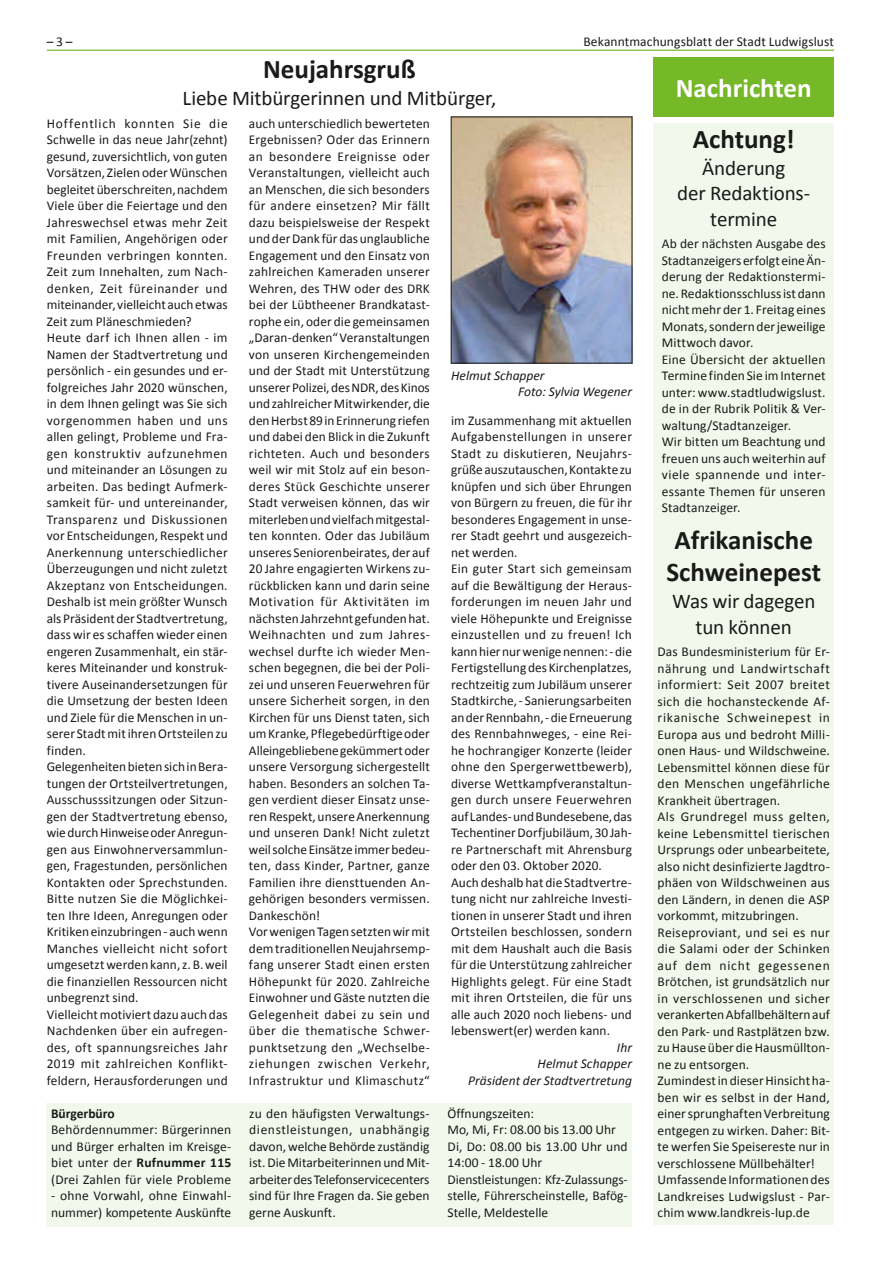
<style>
.page{position:relative;width:881px;height:1263px;background:#fff}
.page>*{position:absolute;margin:0;border:0;box-sizing:border-box;transform-origin:0 0}
.t1{font:700 27px/32.4px "Calibri";color:#1a1a18}
.t2{font:700 27px "Calibri";color:#fff}
.t3{font:21px/25.2px "Calibri";letter-spacing:-.01em;color:#1a1a18;text-align:center}
.t4{font:13.5px/16.5px "Calibri";letter-spacing:.01em;color:#1a1a18}
.t5{font:italic 13.5px/16.5px "Calibri";color:#1a1a18;text-align:right}
.t6{font:700 13.5px "Calibri";color:#1a1a18}
.s1{font-weight:700}
</style>
<div class="page">
<hr style="left:47px;top:50px;width:786px;height:1px;background:#75b828">
<div style="left:653px;top:57px;width:180px;height:60px;background:#75b828"></div>
<div style="left:653px;top:123px;width:180px;height:1102px;background:#f3f8ed"></div>
<img style="left:452px;top:119px;width:178px;height:242px">
<div style="left:47px;top:1103px;width:584px;height:123px;background:#f3f8ed"></div>
<p class="t4" style="left:47px;top:34px;width:27px">– 3 –</p>
<p class="t4" style="left:583px;top:34px;width:252px">Bekanntmachungsblatt der Stadt Ludwigslust</p>
<h1 class="t2" style="left:675px;top:71px;width:137px">Nachrichten</h1>
<h1 class="t1" style="left:263px;top:52px;width:154px">Neujahrsgruß</h1>
<h2 class="t3" style="left:182px;top:85px;width:315px">Liebe Mitbürgerinnen und Mitbürger,</h2>
<p class="t4" style="left:47px;top:115px;width:182px">Hoffentlich konnten Sie die<br>Schwelle in das neue Jahr(zehnt) gesund, zuversichtlich, von guten<br>Vorsätzen, Zielen oder Wünschen begleitet überschreiten, nachdem<br>Viele über die Feiertage und den<br>Jahreswechsel etwas mehr Zeit mit Familien, Angehörigen oder<br>Freunden verbringen konnten.<br>Zeit zum Innehalten, zum Nach&shy;denken, Zeit füreinander und miteinander, vielleicht auch etwas<br>Zeit zum Pläneschmieden?<br>Heute darf ich Ihnen allen - im<br>Namen der Stadtvertretung und persönlich - ein gesundes und er&shy;folgreiches Jahr 2020 wünschen, in dem Ihnen gelingt was Sie sich vorgenommen haben und uns allen gelingt, Probleme und Fra&shy;gen konstruktiv aufzunehmen und miteinander an Lösungen zu arbeiten. Das bedingt Aufmerk&shy;samkeit für- und untereinander,<br>Transparenz und Diskussionen vor Entscheidungen, Respekt und<br>Anerkennung unterschiedlicher<br>Überzeugungen und nicht zuletzt<br>Akzeptanz von Entscheidungen.<br>Deshalb ist mein größter Wunsch als Präsident der Stadtvertretung, dass wir es schaffen wieder einen engeren Zusammenhalt, ein stär&shy;keres Miteinander und konstruk&shy;tivere Auseinandersetzungen für die Umsetzung der besten Ideen und Ziele für die Menschen in un&shy;serer Stadt mit ihren Ortsteilen zu finden.<br>Gelegenheiten bieten sich in Bera&shy;tungen der Ortsteilvertretungen,<br>Ausschusssitzungen oder Sitzun&shy;gen der Stadtvertretung ebenso, wie durch Hinweise oder Anregun&shy;gen aus Einwohnerversammlun&shy;gen, Fragestunden, persönlichen<br>Kontakten oder Sprechstunden.<br>Bitte nutzen Sie die Möglichkei&shy;ten Ihre Ideen, Anregungen oder<br>Kritiken einzubringen - auch wenn<br>Manches vielleicht nicht sofort umgesetzt werden kann, z. B. weil die finanziellen Ressourcen nicht unbegrenzt sind.<br>Vielleicht motiviert dazu auch das<br>Nachdenken über ein aufregen&shy;des, oft spannungsreiches Jahr<br>2019 mit zahlreichen Konflikt&shy;feldern, Herausforderungen und</p>
<p class="t4" style="left:249px;top:115px;width:182px">auch unterschiedlich bewerteten<br>Ergebnissen? Oder das Erinnern an besondere Ereignisse oder<br>Veranstaltungen, vielleicht auch an Menschen, die sich besonders für andere einsetzen? Mir fällt dazu beispielsweise der Respekt und der Dank für das unglaubliche<br>Engagement und den Einsatz von zahlreichen Kameraden unserer<br>Wehren, des THW oder des DRK bei der Lübtheener Brandkatast&shy;rophe ein, oder die gemeinsamen „Daran-denken“ Veranstaltungen von unseren Kirchengemeinden und der Stadt mit Unterstützung unserer Polizei, des NDR, des Kinos und zahlreicher Mitwirkender, die den Herbst 89 in Erinnerung riefen und dabei den Blick in die Zukunft richteten. Auch und besonders weil wir mit Stolz auf ein beson&shy;deres Stück Geschichte unserer<br>Stadt verweisen können, das wir miterleben und vielfach mitgestal&shy;ten konnten. Oder das Jubiläum unseres Seniorenbeirates, der auf<br>20 Jahre engagierten Wirkens zu&shy;rückblicken kann und darin seine<br>Motivation für Aktivitäten im nächsten Jahrzehnt gefunden hat.<br>Weihnachten und zum Jahres&shy;wechsel durfte ich wieder Men&shy;schen begegnen, die bei der Poli&shy;zei und unseren Feuerwehren für unsere Sicherheit sorgen, in den<br>Kirchen für uns Dienst taten, sich um Kranke, Pflegebedürftige oder<br>Alleingebliebene gekümmert oder unsere Versorgung sichergestellt haben. Besonders an solchen Ta&shy;gen verdient dieser Einsatz unse&shy;ren Respekt, unsere Anerkennung und unseren Dank! Nicht zuletzt weil solche Einsätze immer bedeu&shy;ten, dass Kinder, Partner, ganze<br>Familien ihre diensttuenden An&shy;gehörigen besonders vermissen.<br>Dankeschön!<br>Vor wenigen Tagen setzten wir mit dem traditionellen Neujahrsemp&shy;fang unserer Stadt einen ersten<br>Höhepunkt für 2020. Zahlreiche<br>Einwohner und Gäste nutzten die<br>Gelegenheit dabei zu sein und über die thematische Schwer&shy;punktsetzung den „Wechselbe&shy;ziehungen zwischen Verkehr,<br>Infrastruktur und Klimaschutz“</p>
<h1 class="t1" style="left:692px;top:123px;width:103px">Achtung!</h1>
<h2 class="t3" style="left:677px;top:156px;width:134px">Änderung<br>der Redaktions&shy;termine</h2>
<p class="t4" style="left:661px;top:236px;width:165px">Ab der nächsten Ausgabe des<br>Stadtanzeigers erfolgt eine Än&shy;derung der Redaktionstermi&shy;ne. Redaktionsschluss ist dann nicht mehr der 1. Freitag eines<br>Monats, sondern der jeweilige<br>Mittwoch davor.<br>Eine Übersicht der aktuellen<br>Termine finden Sie im Internet unter: www.stadtludwigslust. de in der Rubrik Politik &amp; Ver&shy;waltung/Stadtanzeiger.<br>Wir bitten um Beachtung und freuen uns auch weiterhin auf viele spannende und inter&shy;essante Themen für unseren<br>Stadtanzeiger.</p>
<h1 class="t1" style="left:666px;top:523px;width:156px">Afrikanische<br>Schweinepest</h1>
<h2 class="t3" style="left:671px;top:589px;width:145px">Was wir dagegen tun können</h2>
<p class="t4" style="left:657px;top:644px;width:174px">Das Bundesministerium für Er&shy;nährung und Landwirtschaft informiert: Seit 2007 breitet sich die hochansteckende Af&shy;rikanische Schweinepest in<br>Europa aus und bedroht Milli&shy;onen Haus- und Wildschweine.<br>Lebensmittel können diese für den Menschen ungefährliche<br>Krankheit übertragen.<br>Als Grundregel muss gelten, keine Lebensmittel tierischen<br>Ursprungs oder unbearbeitete, also nicht desinfizierte Jagdtro&shy;phäen von Wildschweinen aus den Ländern, in denen die ASP vorkommt, mitzubringen.<br>Reiseproviant, und sei es nur die Salami oder der Schinken auf dem nicht gegessenen<br>Brötchen, ist grundsätzlich nur in verschlossenen und sicher verankerten Abfallbehältern auf den Park- und Rastplätzen bzw. zu Hause über die Hausmüllton&shy;ne zu entsorgen.<br>Zumindest in dieser Hinsicht ha&shy;ben wir es selbst in der Hand, einer sprunghaften Verbreitung entgegen zu wirken. Daher: Bit&shy;te werfen Sie Speisereste nur in verschlossene Müllbehälter!<br>Umfassende Informationen des<br>Landkreises Ludwigslust - Par&shy;chim www.landkreis-lup.de</p>
<p class="t5" style="left:518px;top:366px;width:115px;text-align:left;text-indent:-67px">Helmut Schapper<br>Foto: Sylvia Wegener</p>
<p class="t4" style="left:451px;top:412px;width:182px">im Zusammenhang mit aktuellen<br>Aufgabenstellungen in unserer<br>Stadt zu diskutieren, Neujahrs&shy;grüße auszutauschen, Kontakte zu knüpfen und sich über Ehrungen von Bürgern zu freuen, die für ihr besonderes Engagement in unse&shy;rer Stadt geehrt und ausgezeich&shy;net werden.<br>Ein guter Start sich gemeinsam auf die Bewältigung der Heraus&shy;forderungen im neuen Jahr und viele Höhepunkte und Ereignisse einzustellen und zu freuen! Ich kann hier nur wenige nennen: - die<br>Fertigstellung des Kirchenplatzes, rechtzeitig zum Jubiläum unserer<br>Stadtkirche, - Sanierungsarbeiten an der Rennbahn, - die Erneuerung des Rennbahnweges, - eine Rei&shy;he hochrangiger Konzerte (leider ohne den Spergerwettbewerb), diverse Wettkampfveranstaltun&shy;gen durch unsere Feuerwehren auf Landes- und Bundesebene, das<br>Techentiner Dorfjubiläum, 30 Jah&shy;re Partnerschaft mit Ahrensburg oder den 03. Oktober 2020.<br>Auch deshalb hat die Stadtvertre&shy;tung nicht nur zahlreiche Investi&shy;tionen in unserer Stadt und ihren<br>Ortsteilen beschlossen, sondern mit dem Haushalt auch die Basis für die Unterstützung zahlreicher<br>Highlights gelegt. Für eine Stadt mit ihren Ortsteilen, die für uns alle auch 2020 noch liebens- und lebenswert(er) werden kann.</p>
<p class="t5" style="left:468px;top:1039px;width:165px">Ihr<br>Helmut Schapper<br>Präsident der Stadtvertretung</p>
<p class="t4" style="left:249px;top:1105px;width:182px;text-align:justify">zu den häufigsten Verwaltungs&shy;dienstleistungen, unabhängig davon, welche Behörde zuständig ist. Die Mitarbeiterinnen und Mit&shy;arbeiter des Telefonservicecenters sind für Ihre Fragen da. Sie geben gerne Auskunft.</p>
<p class="t4" style="left:447px;top:1105px;width:182px">Öffnungszeiten:<br>Mo, Mi, Fr: 08.00 bis 13.00 Uhr<br>Di, Do: 08.00 bis 13.00 Uhr und<br>14:00 - 18.00 Uhr<br>Dienstleistungen: Kfz-Zulassungs&shy;stelle, Führerscheinstelle, Bafög-<br>Stelle, Meldestelle</p>
<p class="t6" style="left:51px;top:1104px;width:65px">Bürgerbüro</p>
<p class="t4" style="left:51px;top:1121px;width:182px;text-align:justify">Behördennummer: Bürgerinnen und Bürger erhalten im Kreisge&shy;biet unter der <span class="s1">Rufnummer 115 </span>(Drei Zahlen für viele Probleme</p>
<p class="t4" style="left:51px;top:1187px;width:182px">- ohne Vorwahl, ohne Einwahl&shy;nummer) kompetente Auskünfte</p>
</div>
